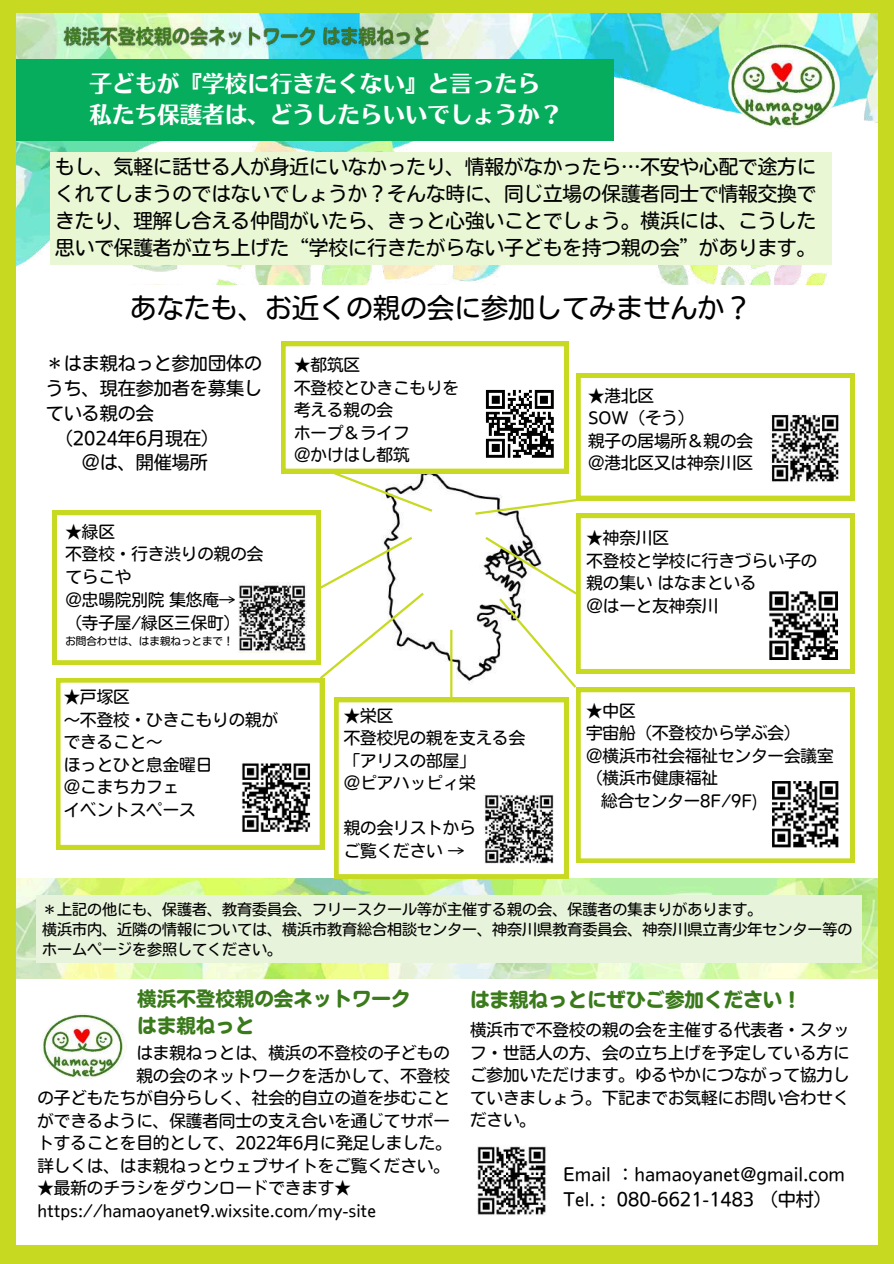
<style>
.page{position:relative;width:894px;height:1264px;background:#fff}
.page>*{position:absolute;margin:0;border:0;box-sizing:border-box;transform-origin:0 0}
.t1{font:27px "Nud Motoya Maru Std W3";color:#000}
.t2{font:22.5px/31.5px "Nud Motoya Aporo Std W6";color:#fff}
.t3{font:19.5px/27px "Nud Motoya Maru Std W3";color:#000;text-align:justify}
.t4{font:19.5px/27px "Nud Motoya Maru Std W6";color:#3a7a1b}
.t5{font:18px/24.8px "Nud Motoya Maru Std W3";color:#000}
.t6{font:16.5px/22.5px "Nud Motoya Maru Std W3";color:#000}
.t7{font:15px/20.2px "Nud Motoya Maru Std W3";color:#000}
.t8{font:10.5px "Nud Motoya Maru Std W3";color:#000}
</style>
<div class="page">
<div style="left:0;top:1245px;width:893px;height:18px;background:#c8d921"></div>
<img style="left:16px;top:878px;width:862px;height:100px">
<img style="left:16px;top:13px;width:861px;height:271px">
<div style="left:0;top:0;width:893px;height:13px;background:#c8d921"></div>
<div style="left:878px;top:0;width:15px;height:1263px;background:#c8d921"></div>
<div style="left:0;top:0;width:16px;height:1263px;background:#c8d921"></div>
<svg style="left:56px;top:690px;width:268px;height:159px"></svg>
<svg style="left:576px;top:690px;width:278px;height:172px"></svg>
<svg style="left:334px;top:698px;width:234px;height:180px"></svg>
<hr style="left:450px;top:630px;width:2px;height:68px;background:#c8d921">
<svg style="left:52px;top:342px;width:802px;height:348px"></svg>
<img style="left:764px;top:773px;width:81px;height:81px">
<img style="left:478px;top:788px;width:81px;height:81px">
<img style="left:761px;top:583px;width:84px;height:85px">
<img style="left:239px;top:582px;width:67px;height:70px">
<img style="left:764px;top:407px;width:81px;height:81px">
<img style="left:475px;top:380px;width:88px;height:87px">
<img style="left:477px;top:1146px;width:70px;height:70px">
<img style="left:234px;top:756px;width:83px;height:83px">
<div style="left:36px;top:895px;width:825px;height:68px;background:#e8f3dc"></div>
<div style="left:16px;top:59px;width:597px;height:81px;background:#06ad5c"></div>
<div style="left:51px;top:153px;width:780px;height:112px;background:#e9f7d4"></div>
<img style="left:42px;top:1014px;width:83px;height:65px">
<img style="left:60px;top:24px;width:373px;height:26px">
<img style="left:723px;top:26px;width:120px;height:120px">
<h2 class="t2" style="left:90px;top:68px;width:474px">子どもが『学校に行きたくない』と言ったら私たち保護者は、どうしたらいいでしょうか？</h2>
<p class="t3" style="left:55px;top:153px;width:762px">もし、気軽に話せる人が身近にいなかったり、情報がなかったら…不安や心配で途方にくれてしまうのではないでしょうか？そんな時に、同じ立場の保護者同士で情報交換できたり、理解し合える仲間がいたら、きっと心強いことでしょう。横浜には、こうした思いで保護者が立ち上げた“学校に行きたがらない子どもを持つ親の会”があります。</p>
<h1 class="t1" style="left:130px;top:294px;width:622px">あなたも、お近くの親の会に参加してみませんか？</h1>
<p class="t5" style="left:46px;top:351px;width:217px">＊はま親ねっと参加団体の</p>
<p class="t5" style="left:46px;top:376px;width:217px">うち、現在参加者を募集し</p>
<p class="t5" style="left:46px;top:400px;width:109px">ている親の会</p>
<p class="t5" style="left:55px;top:425px;width:166px">（2024年6月現在）</p>
<p class="t5" style="left:82px;top:450px;width:127px">＠は、開催場所</p>
<p class="t6" style="left:294px;top:353px;width:166px">★都筑区<br>不登校とひきこもりを考える親の会<br>ホープ＆ライフ<br>＠かけはし都筑</p>
<p class="t6" style="left:588px;top:384px;width:166px">★港北区<br>SOW（そう）<br>親子の居場所＆親の会＠港北区又は神奈川区</p>
<p class="t6" style="left:65px;top:520px;width:199px">★緑区<br>不登校・行き渋りの親の会てらこや<br>＠忠暘院別院集悠庵→<br>（寺子屋/緑区三保町）</p>
<p class="t8" style="left:65px;top:636px;width:170px">お問合わせは、はま親ねっとまで！</p>
<p class="t6" style="left:64px;top:685px;width:216px">★戸塚区<br>～不登校・ひきこもりの親ができること～<br>ほっとひと息金曜日<br>＠こまちカフェ<br>イベントスペース</p>
<p class="t6" style="left:343px;top:704px;width:183px">★栄区<br>不登校児の親を支える会「アリスの部屋」<br>＠ピアハッピィ栄</p>
<p class="t6" style="left:343px;top:816px;width:133px">親の会リストからご覧ください →</p>
<p class="t6" style="left:586px;top:527px;width:232px">★神奈川区<br>不登校と学校に行きづらい子の親の集いはなまといる<br>＠はーと友神奈川</p>
<p class="t6" style="left:586px;top:699px;width:51px">★中区</p>
<p class="t6" style="left:586px;top:721px;width:216px">宇宙船（不登校から学ぶ会）</p>
<p class="t6" style="left:586px;top:744px;width:249px">＠横浜市社会福祉センター会議室</p>
<p class="t6" style="left:586px;top:766px;width:133px">（横浜市健康福祉</p>
<p class="t6" style="left:601px;top:789px;width:158px">総合センター8F/9F)</p>
<p class="t7" style="left:42px;top:899px;width:811px">＊上記の他にも、保護者、教育委員会、フリースクール等が主催する親の会、保護者の集まりがあります。<br>横浜市内、近隣の情報については、横浜市教育総合相談センター、神奈川県教育委員会、神奈川県立青少年センター等のホームページを参照してください。</p>
<p class="t4" style="left:137px;top:985px;width:274px">横浜不登校親の会ネットワークはま親ねっと</p>
<p class="t4" style="left:470px;top:986px;width:333px">はま親ねっとにぜひご参加ください！</p>
<p class="t6" style="left:470px;top:1018px;width:381px;text-align:justify">横浜市で不登校の親の会を主催する代表者・スタッフ・世話人の方、会の立ち上げを予定している方にご参加いただけます。ゆるやかにつながって協力していきましょう。下記までお気軽にお問い合わせください。</p>
<p class="t6" style="left:37px;top:1041px;width:416px;text-align:right">はま親ねっとは、横浜の不登校の子どもの<br>親の会のネットワークを活かして、不登校<br>の子どもたちが自分らしく、社会的自立の道を歩むことができるように、保護者同士の支え合いを通じてサポートすることを目的として、2022年6月に発足しました。詳しくは、はま親ねっとウェブサイトをご覧ください。</p>
<p class="t6" style="left:37px;top:1176px;width:340px">★最新のチラシをダウンロードできます★ https://hamaoyanet9.wixsite.com/my-site</p>
<p class="t5" style="left:563px;top:1162px;width:283px">Email ：hamaoyanet@gmail.com<br>Tel. : 080-6621-1483 （中村）</p>
</div>
